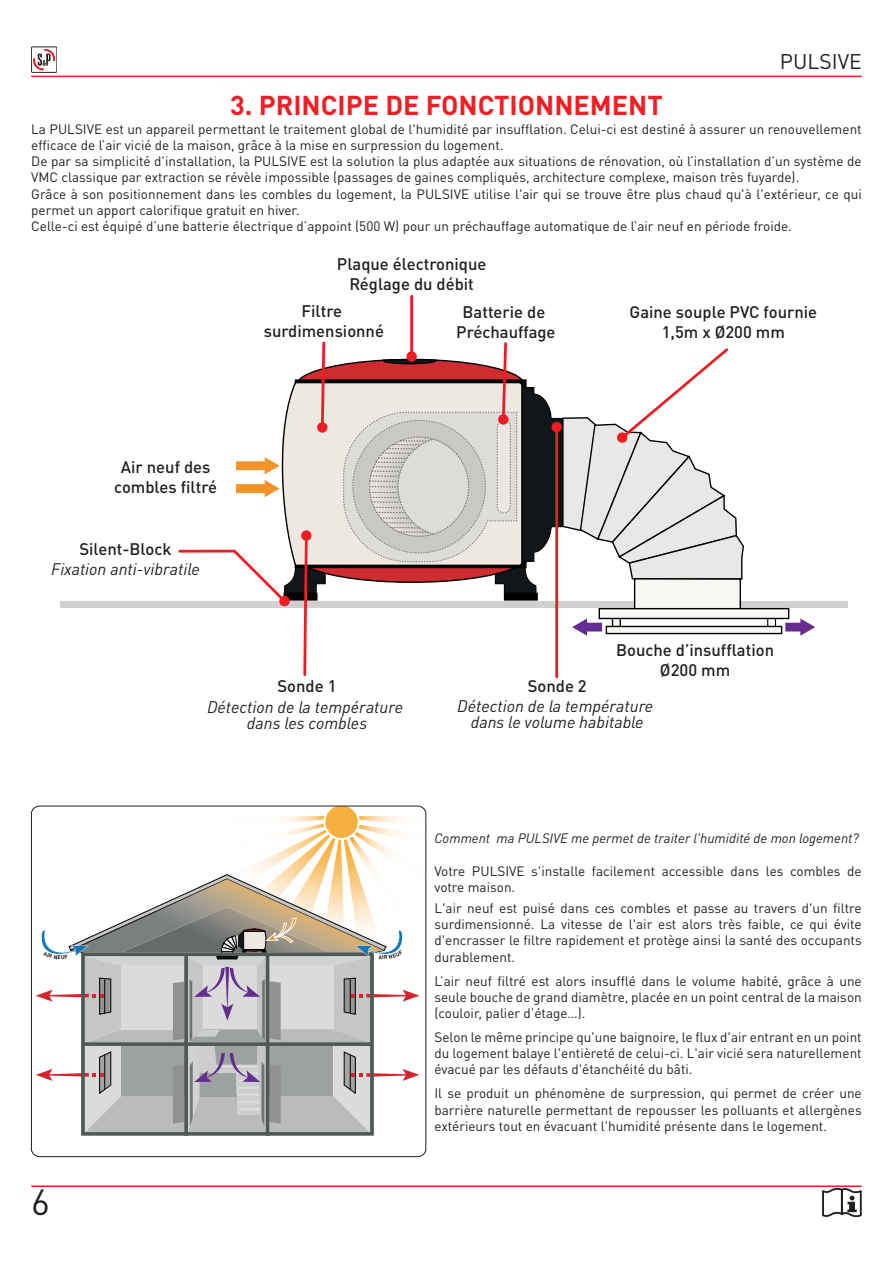
<style>
.page{position:relative;width:893px;height:1263px;background:#fff}
.page>*{position:absolute;margin:0;border:0;box-sizing:border-box;transform-origin:0 0}
.t1{font:36px "DIN Pro";color:#231f20}
._1_titre{font:700 27px "DIN Pro";color:#ee2025}
.t2{font:21px "DIN Pro";color:#231f20}
.t3{font:500 16.65px/20px "DIN Pro";color:#231f20;text-align:center}
.t4{font:italic 16.65px/20.7px "DIN Pro";color:#231f20;text-align:center}
._4__Corps{font:13.5px/16.2px "DIN Pro";color:#231f20}
._4__Corps-2{font:italic 13.5px "DIN Pro";color:#231f20}
.s1{font-weight:500;font-style:normal}
</style>
<div class="page">
<svg style="left:822px;top:1187px;width:40px;height:31px"></svg>
<hr style="left:31px;top:1185px;width:831px;height:2px;background:#ee1f23">
<hr style="left:31px;top:76px;width:831px;height:1px;background:#ee1f23">
<div style="left:31px;top:47px;width:26px;height:25px;border:1px solid #231f20"></div>
<svg style="left:33px;top:49px;width:22px;height:21px"></svg>
<div style="left:60px;top:601px;width:788px;height:7px;background:#cfd0cf"></div>
<div style="left:767px;top:617px;width:9px;height:15px;border:1px solid #000001"></div>
<div style="left:599px;top:609px;width:190px;height:9px;background:#f7f7f4"></div>
<div style="left:599px;top:608px;width:190px;height:11px;border:1px solid #000001"></div>
<div style="left:606px;top:626px;width:176px;height:7px;background:#f7f7f4"></div>
<div style="left:606px;top:626px;width:176px;height:8px;border:1px solid #000001"></div>
<svg style="left:785px;top:618px;width:30px;height:18px"></svg>
<hr style="left:410px;top:296px;width:3px;height:61px;background:#ee1d23">
<svg style="left:178px;top:340px;width:567px;height:337px"></svg>
<div style="left:325px;top:806px;width:33px;height:32px;background:#f7af3e;border-radius:50%"></div>
<svg style="left:81px;top:1132px;width:293px;height:4px"></svg>
<svg style="left:36px;top:816px;width:390px;height:316px"></svg>
<h3 class="t2" style="left:780px;top:45px;width:83px">PULSIVE</h3>
<p class="_1_titre" style="left:230px;top:83px;width:434px">3. PRINCIPE DE FONCTIONNEMENT</p>
<p class="_4__Corps" style="left:31px;top:119px;width:832px">La PULSIVE est un appareil permettant le traitement global de l'humidité par insufflation. Celui-ci est destiné à assurer un renouvellement efficace de l’air vicié de la maison, grâce à la mise en surpression du logement.</p>
<p class="_4__Corps" style="left:31px;top:152px;width:832px">De par sa simplicité d'installation, la PULSIVE est la solution la plus adaptée aux situations de rénovation, où l’installation d’un système de<br>VMC classique par extraction se révèle impossible (passages de gaines compliqués, architecture complexe, maison très fuyarde).</p>
<p class="_4__Corps" style="left:31px;top:184px;width:832px">Grâce à son positionnement dans les combles du logement, la PULSIVE utilise l'air qui se trouve être plus chaud qu'à l'extérieur, ce qui permet un apport calorifique gratuit en hiver.</p>
<p class="_4__Corps" style="left:31px;top:217px;width:762px">Celle-ci est équipé d’une batterie électrique d’appoint (500 W) pour un préchauffage automatique de l’air neuf en période froide.</p>
<p class="t3" style="left:114px;top:455px;width:104px">Air neuf des combles filtré</p>
<p class="t4" style="left:51px;top:538px;width:150px;line-height:20px"><span class="s1">Silent-Block<br></span>Fixation anti-vibratile</p>
<p class="t3" style="left:337px;top:252px;width:151px">Plaque électronique<br>Réglage du débit</p>
<p class="t3" style="left:264px;top:299px;width:122px">Filtre surdimensionné</p>
<p class="t3" style="left:456px;top:301px;width:101px">Batterie de<br>Préchauffage</p>
<p class="t3" style="left:630px;top:300px;width:189px">Gaine souple PVC fournie<br>1,5m x Ø200 mm</p>
<p class="t3" style="left:616px;top:638px;width:160px">Bouche d’insufflation<br>Ø200 mm</p>
<h1 class="t1" style="left:31px;top:1173px;width:20px">6</h1>
<p class="t4" style="left:207px;top:674px;width:198px"><span class="s1">Sonde 1<br></span>Détection de la température</p>
<p class="t4" style="left:247px;top:711px;width:122px">dans les combles</p>
<p class="t3" style="left:528px;top:674px;width:61px">Sonde 2</p>
<p class="t4" style="left:457px;top:696px;width:198px;line-height:16.6px">Détection de la température dans le volume habitable</p>
<p class="_4__Corps-2" style="left:434px;top:828px;width:426px">Comment ma PULSIVE me permet de traiter l'humidité de mon logement?</p>
<p class="_4__Corps" style="left:434px;top:861px;width:429px">Votre PULSIVE s'installe facilement accessible dans les combles de votre maison.</p>
<p class="_4__Corps" style="left:434px;top:899px;width:429px;text-align:justify">L'air neuf est puisé dans ces combles et passe au travers d'un filtre surdimensionné. La vitesse de l'air est alors très faible, ce qui évite d'encrasser le filtre rapidement et protège ainsi la santé des occupants durablement.</p>
<p class="_4__Corps" style="left:434px;top:971px;width:429px;text-align:justify">L’air neuf filtré est alors insufflé dans le volume habité, grâce à une seule bouche de grand diamètre, placée en un point central de la maison (couloir, palier d’étage…).</p>
<p class="_4__Corps" style="left:434px;top:1028px;width:429px;text-align:justify">Selon le même principe qu'une baignoire, le flux d'air entrant en un point du logement balaye l'entièreté de celui-ci. L'air vicié sera naturellement évacué par les défauts d'étanchéité du bâti.</p>
<p class="_4__Corps" style="left:434px;top:1084px;width:429px;text-align:justify">Il se produit un phénomène de surpression, qui permet de créer une barrière naturelle permettant de repousser les polluants et allergènes extérieurs tout en évacuant l'humidité présente dans le logement.</p>
</div>
